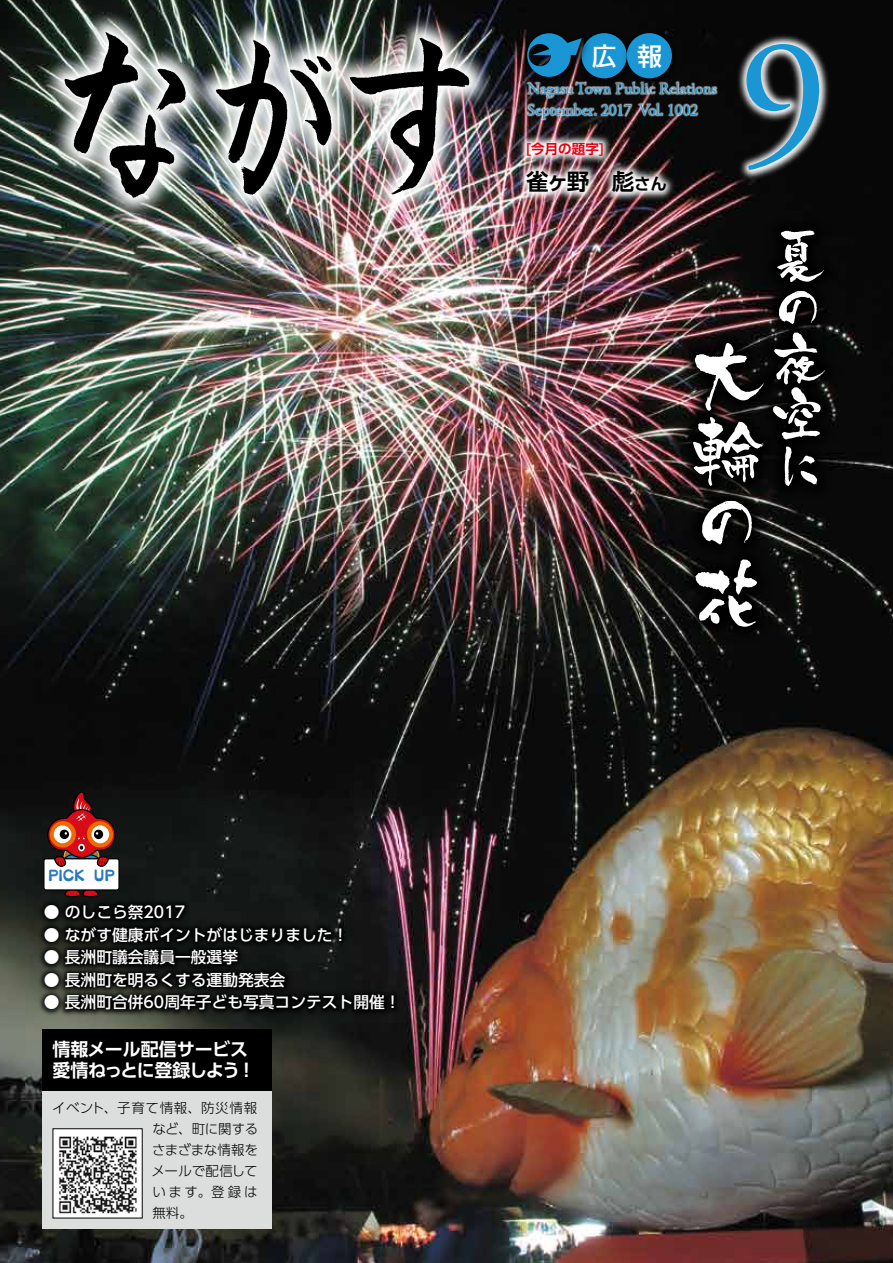
<style>
.page{position:relative;width:893px;height:1263px;background:#fff}
.page>*{position:absolute;margin:0;border:0;box-sizing:border-box;transform-origin:0 0}
.t1{font:180px "Adobe Garamond Pro";color:#1a96d5}
.t2{font:75px/72px "Kyo Madoka";color:#fff}
.t3{font:57px/52.7px "Kyo Madoka";color:#fff}
.t4{font:26.25px "Rodin Pro DB";color:#fff}
.t5{font:700 22.5px "UD Shin Go Pro De";color:#000}
.t6{font:700 18px/21px "UD Shin Go Pro De";letter-spacing:-.015em;color:#fff}
.t7{font:700 16.5px "UD Shin Go Pro De";color:#000}
.t8{font:16.05px/21px "Adobe Garamond Pro";color:#1a96d5}
.t9{font:500 15.75px "UD Shin Go Pro";color:#fff}
.t10{font:14.55px "Slump Std DB";color:#2778be;scale:.95 1}
.t11{font:300 13.5px/21px "UD Shin Go Pro";letter-spacing:.005em;color:#000;text-align:justify}
.t12{font:700 13.5px "UD Shin Go Pro De";color:#e60012}
.s1{font-size:22.5px}
</style>
<div class="page">
<img style="left:0;top:0;width:893px;height:1263px">
<div style="left:43px;top:1090px;width:229px;height:139px;background:#dcdddd"></div>
<div style="left:43px;top:1029px;width:229px;height:61px;background:#000"></div>
<div style="left:53px;top:1129px;width:89px;height:89px;background:#fff"></div>
<img style="left:58px;top:1136px;width:79px;height:78px">
<svg style="left:48px;top:790px;width:67px;height:56px;background:#793629"></svg>
<img style="left:0;top:846px;width:457px;height:228px">
<img style="left:498px;top:26px;width:22px;height:56px">
<img style="left:596px;top:26px;width:24px;height:56px">
<div style="left:582px;top:33px;width:45px;height:45px;background:#1a96d5;border-radius:50%"></div>
<img style="left:620px;top:26px;width:13px;height:56px">
<div style="left:627px;top:33px;width:45px;height:45px;background:#1a96d5;border-radius:50%"></div>
<img style="left:520px;top:26px;width:76px;height:56px">
<svg style="left:527px;top:33px;width:55px;height:44px;background:#175779"></svg>
<img style="left:626px;top:161px;width:267px;height:534px">
<img style="left:633px;top:0;width:253px;height:281px">
<img style="left:467px;top:82px;width:308px;height:175px">
<img style="left:38px;top:6px;width:460px;height:219px">
<img style="left:52px;top:20px;width:431px;height:191px">
<img style="left:60px;top:28px;width:414px;height:174px">
<img style="left:56px;top:23px;width:135px;height:177px">
<img style="left:208px;top:25px;width:136px;height:177px">
<img style="left:347px;top:34px;width:136px;height:177px">
<p class="t10" style="left:48px;top:865px;width:40px">PICK</p>
<p class="t9" style="left:44px;top:899px;width:143px">● のしこら祭2017</p>
<p class="t9" style="left:44px;top:922px;width:306px">● ながす健康ポイントがはじまりました!</p>
<p class="t9" style="left:44px;top:944px;width:196px">● 長洲町議会議員一般選挙</p>
<p class="t9" style="left:44px;top:967px;width:243px">● 長洲町を明るくする運動発表会</p>
<p class="t9" style="left:44px;top:989px;width:358px">● 長洲町合併60周年子ども写真コンテスト開催!</p>
<p class="t10" style="left:94px;top:865px;width:24px">UP</p>
<p class="t6" style="left:52px;top:1038px;width:205px">情報メール配信サービス愛情ねっとに登録しよう!</p>
<p class="t11" style="left:152px;top:1096px;width:108px;text-indent:-99px">イベント、子育て情報、防災情報など、町に関するさまざまな情報をメールで配信しています。登録は無料。</p>
<h3 class="t4" style="left:591px;top:38px;width:28px">広</h3>
<h3 class="t4" style="left:636px;top:38px;width:28px">報</h3>
<p class="t8" style="left:527px;top:79px;width:190px">NagasuTown Public Relations<br>September. 2017 Vol. 1002</p>
<p class="t12" style="left:526px;top:138px;width:79px">[今月の題字[</p>
<h3 class="t5" style="left:526px;top:163px;width:65px">雀ヶ野</h3>
<p class="t7" style="left:612px;top:171px;width:56px"><span class="s1">彪</span>さん</p>
<h1 class="t1" style="left:738px;top:-6px;width:91px">9</h1>
<h2 class="t2" style="left:691px;top:341px;width:74px">大輪の花</h2>
<h3 class="t3" style="left:770px;top:229px;width:56px">夏の夜空に</h3>
</div>
